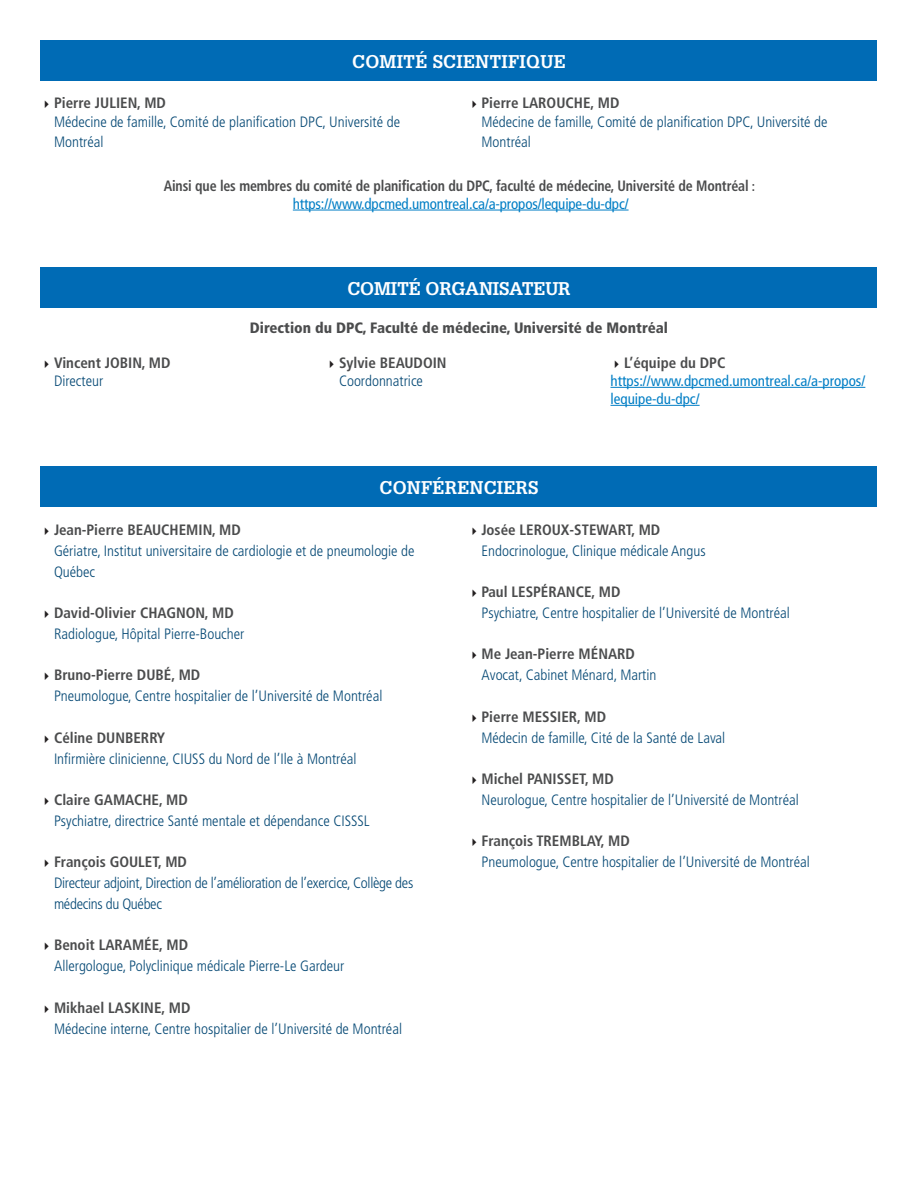
<style>
.page{position:relative;width:918px;height:1188px;background:#fff}
.page>*{position:absolute;margin:0;border:0;box-sizing:border-box;transform-origin:0 0}
.t1{font:700 18px "Glypha";letter-spacing:.01em;color:#fff}
.t2{font:700 18px "Glypha";letter-spacing:-.01em;color:#fff}
.Objectif_item{font:300 condensed 15px/19.5px "Frutiger";color:#064975}
.Objectif_item-2{font:700 condensed 15px "Frutiger";color:#4b4c4d}
.Objectif_item-3{font:condensed 15px/18px "Frutiger";letter-spacing:-.005em;color:#007ec5}
.Objectif_item-4{font:700 condensed 15px "Frutiger";color:#4b4c4d;scale:.93 1}
.Objectif_item-5{font:300 condensed 15px/21px "Frutiger";letter-spacing:-.02em;color:#064975}
.Objectif_item-6{font:900 condensed 15px "Frutiger";color:#4b4c4d}
.s1{font-size:13.5px}
</style>
<div class="page">
<div style="left:40px;top:467px;width:838px;height:40px;background:#006bb5"></div>
<div style="left:40px;top:40px;width:838px;height:41px;background:#006bb5"></div>
<hr style="left:610px;top:387px;width:255px;height:1px;background:#007ec5">
<hr style="left:610px;top:405px;width:90px;height:1px;background:#007ec5">
<div style="left:40px;top:268px;width:838px;height:40px;background:#006bb5"></div>
<hr style="left:293px;top:210px;width:336px;height:1px;background:#007ec5">
<p class="t1" style="left:352px;top:51px;width:215px">COMITÉ SCIENTIFIQUE</p>
<p class="Objectif_item-2" style="left:54px;top:94px;width:114px">Pierre JULIEN, MD</p>
<p class="Objectif_item" style="left:54px;top:113px;width:348px">Médecine de famille, Comité de planification DPC, Université de<br>Montréal</p>
<p class="Objectif_item-2" style="left:482px;top:94px;width:139px">Pierre LAROUCHE, MD</p>
<p class="Objectif_item" style="left:482px;top:113px;width:348px">Médecine de famille, Comité de planification DPC, Université de<br>Montréal</p>
<p class="Objectif_item-4" style="left:164px;top:176px;width:637px">Ainsi que les membres du comité de planification du DPC, faculté de médecine, Université de Montréal <span class="s1">:</span></p>
<p class="Objectif_item-3" style="left:293px;top:194px;width:337px">https://www.dpcmed.umontreal.ca/a-propos/lequipe-du-dpc/</p>
<p class="Objectif_item-2" style="left:54px;top:354px;width:118px">Vincent JOBIN, MD</p>
<p class="Objectif_item" style="left:54px;top:371px;width:51px">Directeur</p>
<p class="t2" style="left:347px;top:277px;width:225px">COMITÉ ORGANISATEUR</p>
<p class="Objectif_item-6" style="left:250px;top:319px;width:420px">Direction du DPC, Faculté de médecine, Université de Montréal</p>
<p class="Objectif_item-2" style="left:339px;top:354px;width:109px">Sylvie BEAUDOIN</p>
<p class="Objectif_item" style="left:339px;top:371px;width:85px">Coordonnatrice</p>
<p class="t1" style="left:380px;top:476px;width:160px">CONFÉRENCIERS</p>
<p class="Objectif_item-2" style="left:624px;top:354px;width:103px">L’équipe du DPC</p>
<p class="Objectif_item-3" style="left:610px;top:372px;width:256px">https://www.dpcmed.umontreal.ca/a-propos/ lequipe-du-dpc/</p>
<p class="Objectif_item-2" style="left:54px;top:521px;width:188px">Jean-Pierre BEAUCHEMIN, MD</p>
<p class="Objectif_item" style="left:54px;top:540px;width:362px;line-height:21px">Gériatre, Institut universitaire de cardiologie et de pneumologie de<br>Québec</p>
<p class="Objectif_item-2" style="left:54px;top:604px;width:181px">David-Olivier CHAGNON, MD</p>
<p class="Objectif_item" style="left:54px;top:624px;width:192px">Radiologue, Hôpital Pierre-Boucher</p>
<p class="Objectif_item-2" style="left:54px;top:666px;width:148px">Bruno-Pierre DUBÉ, MD</p>
<p class="Objectif_item" style="left:54px;top:687px;width:330px">Pneumologue, Centre hospitalier de l’Université de Montréal</p>
<p class="Objectif_item-2" style="left:54px;top:728px;width:113px">Céline DUNBERRY</p>
<p class="Objectif_item" style="left:54px;top:749px;width:304px">Infirmière clinicienne, CIUSS du Nord de l’Ile à Montréal</p>
<p class="Objectif_item-2" style="left:54px;top:791px;width:135px">Claire GAMACHE, MD</p>
<p class="Objectif_item" style="left:54px;top:811px;width:317px">Psychiatre, directrice Santé mentale et dépendance CISSSL</p>
<p class="Objectif_item-2" style="left:54px;top:853px;width:135px">François GOULET, MD</p>
<p class="Objectif_item-5" style="left:54px;top:873px;width:361px">Directeur adjoint, Direction de l’amélioration de l’exercice, Collège des médecins du Québec</p>
<p class="Objectif_item-2" style="left:54px;top:936px;width:136px">Benoit LARAMÉE, MD</p>
<p class="Objectif_item" style="left:54px;top:957px;width:292px">Allergologue, Polyclinique médicale Pierre-Le Gardeur</p>
<p class="Objectif_item-2" style="left:54px;top:998px;width:138px">Mikhael LASKINE, MD</p>
<p class="Objectif_item" style="left:54px;top:1019px;width:350px">Médecine interne, Centre hospitalier de l’Université de Montréal</p>
<p class="Objectif_item-2" style="left:482px;top:521px;width:180px">Josée LEROUX-STEWART, MD</p>
<p class="Objectif_item" style="left:482px;top:541px;width:226px">Endocrinologue, Clinique médicale Angus</p>
<p class="Objectif_item-2" style="left:482px;top:583px;width:140px">Paul LESPÉRANCE, MD</p>
<p class="Objectif_item" style="left:482px;top:603px;width:310px">Psychiatre, Centre hospitalier de l’Université de Montréal</p>
<p class="Objectif_item-2" style="left:482px;top:645px;width:155px">Me Jean-Pierre MÉNARD</p>
<p class="Objectif_item" style="left:482px;top:666px;width:176px">Avocat, Cabinet Ménard, Martin</p>
<p class="Objectif_item-2" style="left:482px;top:707px;width:126px">Pierre MESSIER, MD</p>
<p class="Objectif_item" style="left:482px;top:728px;width:245px">Médecin de famille, Cité de la Santé de Laval</p>
<p class="Objectif_item-2" style="left:482px;top:770px;width:134px">Michel PANISSET, MD</p>
<p class="Objectif_item" style="left:482px;top:790px;width:319px">Neurologue, Centre hospitalier de l’Université de Montréal</p>
<p class="Objectif_item-2" style="left:482px;top:832px;width:150px">François TREMBLAY, MD</p>
<p class="Objectif_item" style="left:482px;top:852px;width:330px">Pneumologue, Centre hospitalier de l’Université de Montréal</p>
</div>
